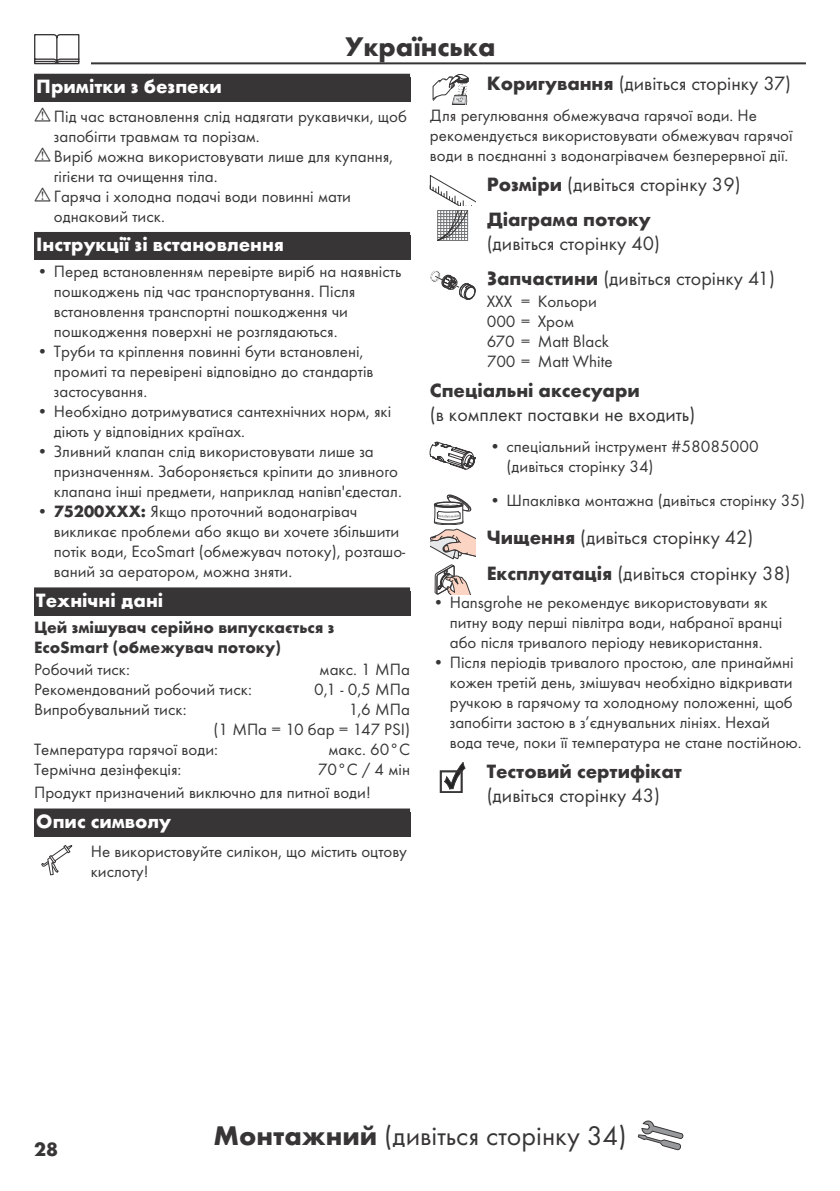
<style>
.page{position:relative;width:840px;height:1191px;background:#fff}
.page>*{position:absolute;margin:0;border:0;box-sizing:border-box;transform-origin:0 0}
.t1{font:28px "Futura TOT Boo";color:#373535}
.t2{font:700 28px "Futura TOT";color:#373535}
.t3{font:20px/35.4px "Futura TOT Boo";color:#373535}
.t4{font:700 20px "Futura TOT";color:#fff}
.t5{font:700 20px "Futura TOT";color:#373535}
.t6{font:17px/20px "Futura TOT Boo";color:#373535}
.t7{font:700 17px/20px "Futura TOT";color:#373535}
.s1{font-family:"Futura TOT";font-weight:700}
</style>
<div class="page">
<hr style="left:34px;top:62px;width:771px;height:2px;background:#373535">
<div style="left:23px;top:34px;width:68px;height:34px;background:#fff"></div>
<svg style="left:34px;top:34px;width:45px;height:30px"></svg>
<svg style="left:637px;top:1120px;width:46px;height:30px"></svg>
<div style="left:34px;top:74px;width:376px;height:28px;background:#373535"></div>
<div style="left:34px;top:232px;width:376px;height:28px;background:#373535"></div>
<div style="left:34px;top:587px;width:376px;height:28px;background:#373535"></div>
<div style="left:34px;top:808px;width:376px;height:28px;background:#373535"></div>
<svg style="left:41px;top:845px;width:32px;height:30px"></svg>
<svg style="left:432px;top:74px;width:36px;height:31px"></svg>
<svg style="left:429px;top:175px;width:46px;height:66px"></svg>
<svg style="left:430px;top:271px;width:45px;height:29px"></svg>
<svg style="left:429px;top:441px;width:46px;height:29px"></svg>
<svg style="left:430px;top:495px;width:45px;height:99px"></svg>
<svg style="left:440px;top:762px;width:25px;height:30px"></svg>
<h1 class="t2" style="left:344px;top:29px;width:152px">Українська</h1>
<p class="t4" style="left:36px;top:74px;width:187px">Примітки з безпеки</p>
<p class="t6" style="left:54px;top:106px;width:354px">Під час встановлення слід надягати рукавички, щоб запобігти травмам та порізам.<br>Виріб можна використовувати лише для купання, гігієни та очищення тіла.<br>Гаряча і холодна подачі води повинні мати однаковий тиск.</p>
<p class="t4" style="left:36px;top:232px;width:249px">Інструкції зі встановлення</p>
<p class="t6" style="left:54px;top:261px;width:349px;text-indent:-17px">• Перед встановленням перевірте виріб на наявність пошкоджень під час транспортування. Після встановлення транспортні пошкодження чи пошкодження поверхні не розглядаються.</p>
<p class="t6" style="left:54px;top:341px;width:321px;text-indent:-17px">• Труби та кріплення повинні бути встановлені, промиті та перевірені відповідно до стандартів застосування.</p>
<p class="t6" style="left:54px;top:401px;width:339px;text-indent:-17px">• Необхідно дотримуватися сантехнічних норм, які діють у відповідних країнах.</p>
<p class="t6" style="left:54px;top:441px;width:349px;text-indent:-17px">• Зливний клапан слід використовувати лише за призначенням. Забороняється кріпити до зливного клапана інші предмети, наприклад напівп'єдестал.</p>
<p class="t6" style="left:54px;top:501px;width:353px;text-indent:-17px">• <span class="s1">75200XXX:</span> Якщо проточний водонагрівач викликає проблеми або якщо ви хочете збільшити потік води, EcoSmart (обмежувач потоку), розташо&shy;ваний за аератором, можна зняти.</p>
<p class="t4" style="left:36px;top:588px;width:128px">Технічні дані</p>
<p class="t7" style="left:34px;top:616px;width:301px">Цей змішувач серійно випускається з<br>EcoSmart (обмежувач потоку)</p>
<p class="t6" style="left:34px;top:659px;width:97px">Робочий тиск:</p>
<p class="t6" style="left:319px;top:659px;width:92px">макс. 1 МПа</p>
<p class="t6" style="left:34px;top:679px;width:219px">Рекомендований робочий тиск:</p>
<p class="t6" style="left:314px;top:679px;width:97px">0,1 - 0,5 МПа</p>
<p class="t6" style="left:34px;top:699px;width:154px">Випробувальний тиск:</p>
<p class="t6" style="left:348px;top:699px;width:63px">1,6 МПа</p>
<p class="t6" style="left:213px;top:719px;width:198px">(1 МПа = 10 бар = 147 PSI)</p>
<p class="t6" style="left:34px;top:739px;width:185px">Температура гарячої води:</p>
<p class="t6" style="left:328px;top:739px;width:83px">макс. 60°C</p>
<p class="t6" style="left:34px;top:759px;width:149px">Термічна дезінфекція:</p>
<p class="t6" style="left:34px;top:758px;width:377px;line-height:22.8px;text-indent:283px">70°C / 4 мін<br>Продукт призначений виключно для питної води!</p>
<p class="t4" style="left:36px;top:809px;width:136px">Опис символу</p>
<p class="t6" style="left:91px;top:840px;width:317px">Не використовуйте силікон, що містить оцтову кислоту!</p>
<p class="t3" style="left:486px;top:65px;width:305px"><span class="s1">Коригування</span> (дивіться сторінку 37)</p>
<p class="t6" style="left:429px;top:105px;width:364px">Для регулювання обмежувача гарячої води. Не рекомендується використовувати обмежувач гарячої води в поєднанні з водонагрівачем безперервної дії.</p>
<p class="t3" style="left:486px;top:166px;width:255px"><span class="s1">Розміри</span> (дивіться сторінку 39)</p>
<p class="t5" style="left:486px;top:207px;width:165px">Діаграма потоку</p>
<p class="t3" style="left:486px;top:225px;width:289px">(дивіться сторінку 40)<br><span class="s1">Запчастини</span> (дивіться сторінку 41)</p>
<p class="t6" style="left:486px;top:291px;width:127px">XXX = Кольори<br>000 = Хром<br>670 = Matt Black<br>700 = Matt White</p>
<p class="t5" style="left:429px;top:377px;width:211px">Спеціальні аксесуари</p>
<p class="t3" style="left:429px;top:396px;width:267px">(в комплект поставки не входить)</p>
<p class="t6" style="left:506px;top:436px;width:253px;text-indent:-17px">• спеціальний інструмент #58085000 (дивіться сторінку 34)</p>
<p class="t6" style="left:489px;top:490px;width:317px">• Шпаклівка монтажна (дивіться сторінку 35)</p>
<p class="t3" style="left:486px;top:520px;width:305px"><span class="s1">Чищення</span> (дивіться сторінку 42)<br><span class="s1">Експлуатація</span> (дивіться сторінку 38)</p>
<p class="t6" style="left:449px;top:592px;width:334px;text-indent:-17px">• Hansgrohe не рекомендує використовувати як питну воду перші півлітра води, набраної вранці або після тривалого періоду невикористання.</p>
<p class="t6" style="left:449px;top:652px;width:353px;text-indent:-17px">• Після періодів тривалого простою, але принаймні кожен третій день, змішувач необхідно відкривати ручкою в гарячому та холодному положенні, щоб запобігти застою в з’єднувальних лініях. Нехай вода тече, поки її температура не стане постійною.</p>
<p class="t5" style="left:486px;top:759px;width:197px">Тестовий сертифікат</p>
<p class="t3" style="left:486px;top:777px;width:175px">(дивіться сторінку 43)</p>
<p class="t5" style="left:34px;top:1136px;width:25px">28</p>
<h1 class="t1" style="left:213px;top:1119px;width:414px"><span class="s1">Монтажний</span> (дивіться сторінку 34)</h1>
</div>
